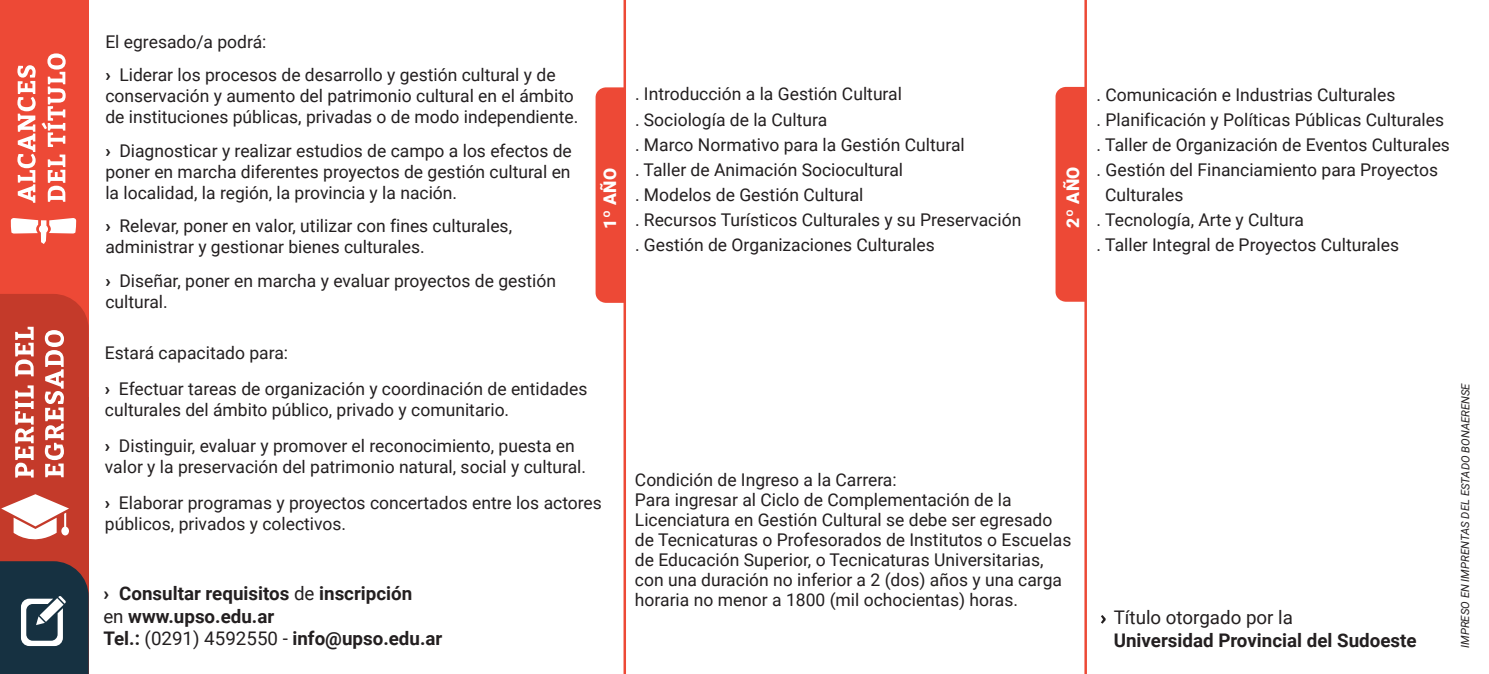
<style>
.page{position:relative;width:1489px;height:674px;background:#fff}
.page>*{position:absolute;margin:0;border:0;box-sizing:border-box;transform-origin:0 0}
.t1{font:700 18.75px/22.5px "Roboto";color:#231f20}
.t2{font:18.75px "Roboto";color:#231f20}
.t3{font:17.5px/20px "Roboto";color:#231f20}
.t4{font:900 17.5px "Roboto";letter-spacing:.025em;color:#fff}
.t5{font:italic 11.25px "Roboto";letter-spacing:-.005em;color:#231f20}
.s1{font-weight:900}
.s2{font-weight:400}
</style>
<div class="page">
<hr style="left:623px;top:0;width:3px;height:673px;background:#ed4936">
<hr style="left:1084px;top:0;width:3px;height:673px;background:#ed4936">
<div style="left:596px;top:87px;width:28px;height:216px;background:#ed4936"></div>
<div style="left:1055px;top:87px;width:29px;height:214px;background:#ed4936"></div>
<svg style="left:1101px;top:615px;width:5px;height:8px"></svg>
<div style="left:0;top:0;width:89px;height:673px;background:#ed4936"></div>
<div style="left:0;top:397px;width:89px;height:276px;background:#c43a2a"></div>
<svg style="left:11px;top:218px;width:65px;height:26px"></svg>
<svg style="left:17px;top:53px;width:49px;height:150px"></svg>
<svg style="left:1px;top:494px;width:68px;height:46px"></svg>
<svg style="left:0;top:294px;width:89px;height:183px"></svg>
<svg style="left:0;top:561px;width:89px;height:112px;background:#334553"></svg>
<p class="t3" style="left:105px;top:24px;width:452px;line-height:33.5px">El egresado/a podrá:<br><span class="s1">›</span> Liderar los procesos de desarrollo y gestión cultural y de</p>
<p class="t3" style="left:105px;top:85px;width:475px;line-height:21px">conservación y aumento del patrimonio cultural en el ámbito de instituciones públicas, privadas o de modo independiente.</p>
<p class="t3" style="left:105px;top:139px;width:468px;line-height:21px;text-align:justify"><span class="s1">›</span> Diagnosticar y realizar estudios de campo a los efectos de poner en marcha diferentes proyectos de gestión cultural en la localidad, la región, la provincia y la nación.</p>
<p class="t3" style="left:105px;top:215px;width:408px;line-height:21px"><span class="s1">›</span> Relevar, poner en valor, utilizar con fines culturales, administrar y gestionar bienes culturales.</p>
<p class="t3" style="left:105px;top:269px;width:452px;line-height:21px"><span class="s1">›</span> Diseñar, poner en marcha y evaluar proyectos de gestión cultural.</p>
<p class="t4" style="left:598px;top:229px;width:62px;rotate:-90deg">1º AÑO</p>
<p class="t3" style="left:105px;top:333px;width:484px;line-height:36px">Estará capacitado para:<br><span class="s1">›</span> Efectuar tareas de organización y coordinación de entidades</p>
<p class="t3" style="left:105px;top:390px;width:471px;line-height:36px">culturales del ámbito público, privado y comunitario.<br><span class="s1">›</span> Distinguir, evaluar y promover el reconocimiento, puesta en</p>
<p class="t3" style="left:105px;top:447px;width:498px;line-height:36px">valor y la preservación del patrimonio natural, social y cultural.<br><span class="s1">›</span> Elaborar programas y proyectos concertados entre los actores</p>
<p class="t3" style="left:105px;top:512px;width:243px">públicos, privados y colectivos.</p>
<p class="t1" style="left:103px;top:581px;width:340px"><span class="s1">›</span> Consultar requisitos <span class="s2">de</span> inscripción<br><span class="s2">en</span> www.upso.edu.ar<br>Tel.: <span class="s2">(0291) 4592550 -</span> info@upso.edu.ar</p>
<p class="t3" style="left:635px;top:81px;width:388px;line-height:25px">. Introducción a la Gestión Cultural<br>. Sociología de la Cultura<br>. Marco Normativo para la Gestión Cultural<br>. Taller de Animación Sociocultural<br>. Modelos de Gestión Cultural<br>. Recursos Turísticos Culturales y su Preservación . Gestión de Organizaciones Culturales</p>
<p class="t4" style="left:1060px;top:227px;width:62px;rotate:-90deg">2º AÑO</p>
<p class="t3" style="left:1097px;top:84px;width:300px">. Comunicación e Industrias Culturales</p>
<p class="t3" style="left:1097px;top:109px;width:349px">. Planificación y Políticas Públicas Culturales</p>
<p class="t3" style="left:1097px;top:134px;width:355px">. Taller de Organización de Eventos Culturales</p>
<p class="t3" style="left:1097px;top:159px;width:343px">. Gestión del Financiamiento para Proyectos</p>
<p class="t3" style="left:1105px;top:184px;width:80px">Culturales</p>
<p class="t3" style="left:1097px;top:209px;width:209px">. Tecnología, Arte y Cultura</p>
<p class="t3" style="left:1097px;top:234px;width:304px">. Taller Integral de Proyectos Culturales</p>
<p class="t3" style="left:635px;top:468px;width:438px">Condición de Ingreso a la Carrera:<br>Para ingresar al Ciclo de Complementación de la Licenciatura en Gestión Cultural se debe ser egresado de Tecnicaturas o Profesorados de Institutos o Escuelas de Educación Superior, o Tecnicaturas Universitarias, con una duración no inferior a 2 (dos) años y una carga horaria no menor a 1800 (mil ochocientas) horas.</p>
<p class="t2" style="left:1114px;top:604px;width:181px">Título otorgado por la</p>
<p class="t1" style="left:1114px;top:628px;width:304px">Universidad Provincial del Sudoeste</p>
<p class="t5" style="left:1457px;top:647px;width:266px;rotate:-90deg">IMPRESO EN IMPRENTAS DEL ESTADO BONAERENSE</p>
</div>
